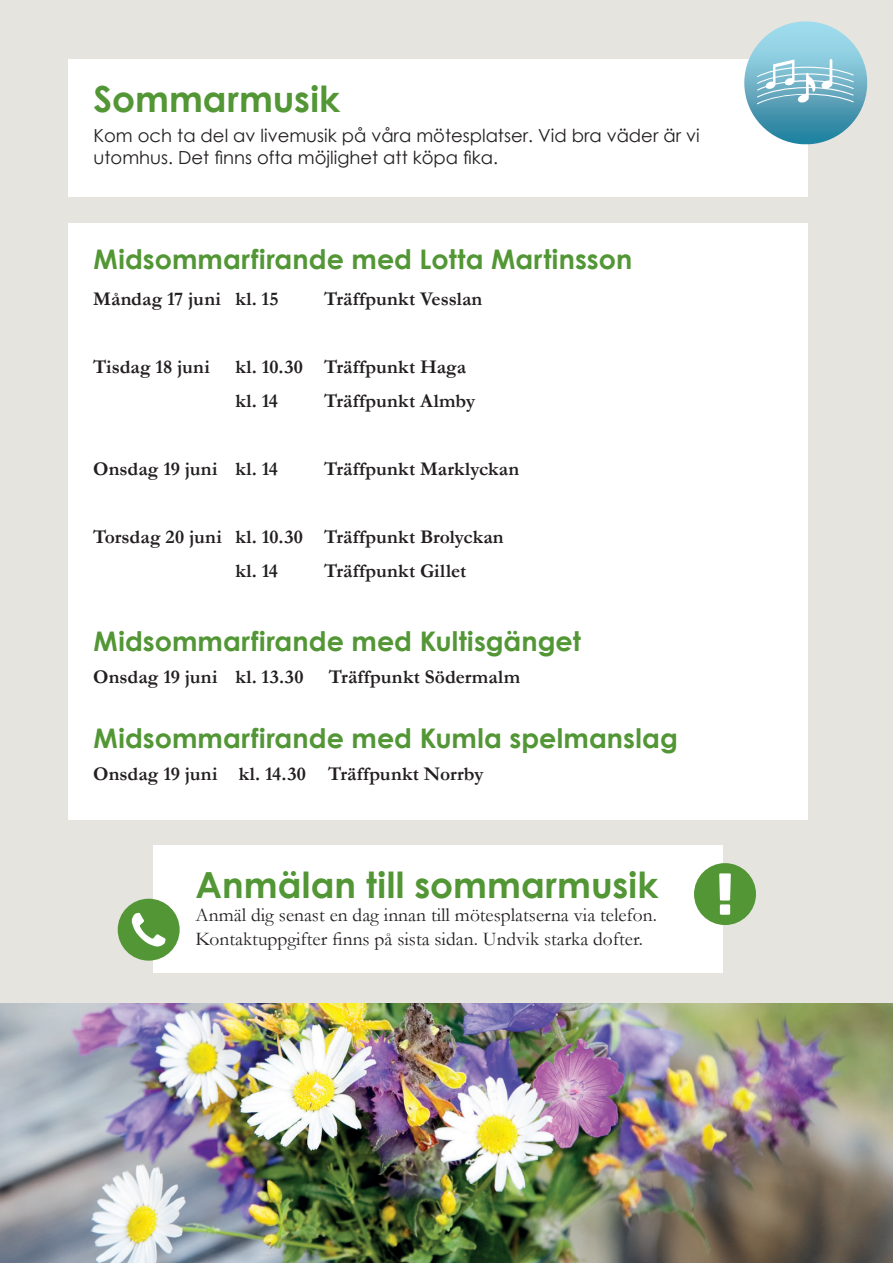
<style>
.page{position:relative;width:893px;height:1263px;background:#e6e4df}
.page>*{position:absolute;margin:0;border:0;box-sizing:border-box;transform-origin:0 0}
.t1{font:700 36px "Century Gothic";letter-spacing:.005em;color:#529635}
.t2{font:700 27px "Century Gothic";letter-spacing:.005em;color:#529635}
.t3{font:700 19.5px/34px "Garamond";letter-spacing:.01em;color:#231f20}
.t4{font:19.5px/23.4px "Garamond";color:#231f20}
.t5{font:18px/21.6px "Century Gothic";color:#231f20}
</style>
<div class="page">
<div style="left:68px;top:60px;width:740px;height:137px;background:#fff"></div>
<div style="left:68px;top:223px;width:740px;height:597px;background:#fff"></div>
<img style="left:0;top:1003px;width:893px;height:260px">
<svg style="left:744px;top:21px;width:123px;height:123px;background:#6cb2c7"></svg>
<svg style="left:757px;top:59px;width:97px;height:45px;background:#94c6d6"></svg>
<div style="left:153px;top:845px;width:570px;height:128px;background:#fff"></div>
<svg style="left:694px;top:863px;width:62px;height:62px"></svg>
<div style="left:118px;top:899px;width:62px;height:62px;background:#529635;border-radius:50%"></div>
<svg style="left:132px;top:913px;width:34px;height:33px"></svg>
<h1 class="t1" style="left:94px;top:72px;width:248px">Sommarmusik</h1>
<p class="t5" style="left:94px;top:125px;width:608px">Kom och ta del av livemusik på våra mötesplatser. Vid bra väder är vi utomhus. Det finns ofta möjlighet att köpa fika.</p>
<h2 class="t2" style="left:94px;top:239px;width:540px">Midsommarfirande med Lotta Martinsson</h2>
<p class="t3" style="left:93px;top:282px;width:187px">Måndag 17 juni kl. 15</p>
<p class="t3" style="left:324px;top:282px;width:160px">Träffpunkt Vesslan</p>
<p class="t3" style="left:93px;top:350px;width:118px">Tisdag 18 juni</p>
<p class="t3" style="left:235px;top:350px;width:232px">kl. 10.30 Träffpunkt Haga kl. 14</p>
<p class="t3" style="left:324px;top:384px;width:153px">Träffpunkt Almby</p>
<p class="t3" style="left:93px;top:452px;width:186px">Onsdag 19 juni kl. 14</p>
<p class="t3" style="left:324px;top:452px;width:196px">Träffpunkt Marklyckan</p>
<p class="t3" style="left:235px;top:520px;width:270px;text-indent:-142px">Torsdag 20 juni kl. 10.30 Träffpunkt Brolyckan kl. 14</p>
<p class="t3" style="left:324px;top:554px;width:143px">Träffpunkt Gillet</p>
<h2 class="t2" style="left:94px;top:620px;width:489px">Midsommarfirande med Kultisgänget</h2>
<p class="t3" style="left:93px;top:660px;width:212px">Onsdag 19 juni kl. 13.30</p>
<p class="t3" style="left:329px;top:660px;width:193px">Träffpunkt Södermalm</p>
<h2 class="t2" style="left:94px;top:718px;width:586px">Midsommarfirande med Kumla spelmanslag</h2>
<p class="t3" style="left:93px;top:757px;width:392px">Onsdag 19 juni kl. 14.30 Träffpunkt Norrby</p>
<h1 class="t1" style="left:196px;top:857px;width:464px">Anmälan till sommarmusik</h1>
<p class="t4" style="left:196px;top:903px;width:463px">Anmäl dig senast en dag innan till mötesplatserna via telefon.<br>Kontaktuppgifter finns på sista sidan. Undvik starka dofter.</p>
</div>
